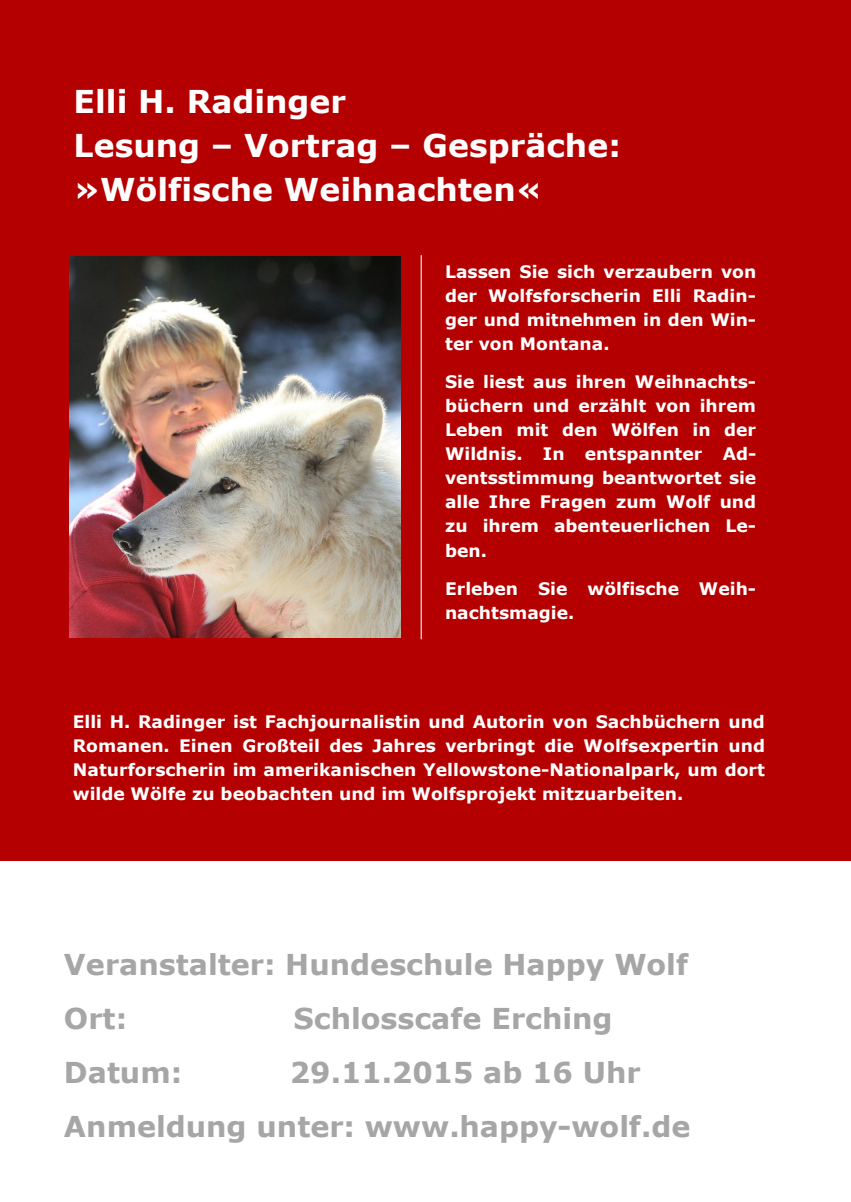
<style>
.page{position:relative;width:851px;height:1202px;background:#fff}
.page>*{position:absolute;margin:0;border:0;box-sizing:border-box;transform-origin:0 0}
.t1{font:700 31.4px/44px "Verdana";color:#fff}
.t2{font:700 28.6px/54.2px "Verdana";color:#a6a6a6}
.t3{font:700 17.2px/24px "Verdana";color:#fff;text-align:justify}
</style>
<div class="page">
<div style="left:0;top:0;width:850px;height:860px;background:#b40000"></div>
<img style="left:70px;top:257px;width:330px;height:381px">
<hr style="left:420px;top:255px;width:1px;height:384px;background:#fff">
<h1 class="t1" style="left:74px;top:79px;width:549px">Elli H. Radinger<br>Lesung – Vortrag – Gespräche: »Wölfische Weihnachten«</h1>
<p class="t3" style="left:445px;top:259px;width:312px">Lassen Sie sich verzaubern von der Wolfsforscherin Elli Radin&shy;ger und mitnehmen in den Win&shy;ter von Montana.</p>
<p class="t3" style="left:445px;top:370px;width:313px">Sie liest aus ihren Weihnachts&shy;büchern und erzählt von ihrem Leben mit den Wölfen in der Wildnis. In entspannter Ad&shy;ventsstimmung beantwortet sie alle Ihre Fragen zum Wolf und zu ihrem abenteuerlichen Le&shy;ben.</p>
<p class="t3" style="left:445px;top:576px;width:312px">Erleben Sie wölfische Weih&shy;nachtsmagie.</p>
<p class="t3" style="left:73px;top:709px;width:693px">Elli H. Radinger ist Fachjournalistin und Autorin von Sachbüchern und Romanen. Einen Großteil des Jahres verbringt die Wolfsexpertin und Naturforscherin im amerikanischen Yellowstone-Nationalpark, um dort wilde Wölfe zu beobachten und im Wolfsprojekt mitzuarbeiten.</p>
<h2 class="t2" style="left:64px;top:937px;width:625px">Veranstalter: Hundeschule Happy Wolf<br>Ort:</h2>
<h2 class="t2" style="left:293px;top:991px;width:321px">Schlosscafe Erching</h2>
<h2 class="t2" style="left:64px;top:1045px;width:628px;text-indent:226px">29.11.2015 ab 16 Uhr<br>Anmeldung unter: www.happy-wolf.de</h2>
<h2 class="t2" style="left:64px;top:1045px;width:120px">Datum:</h2>
</div>
